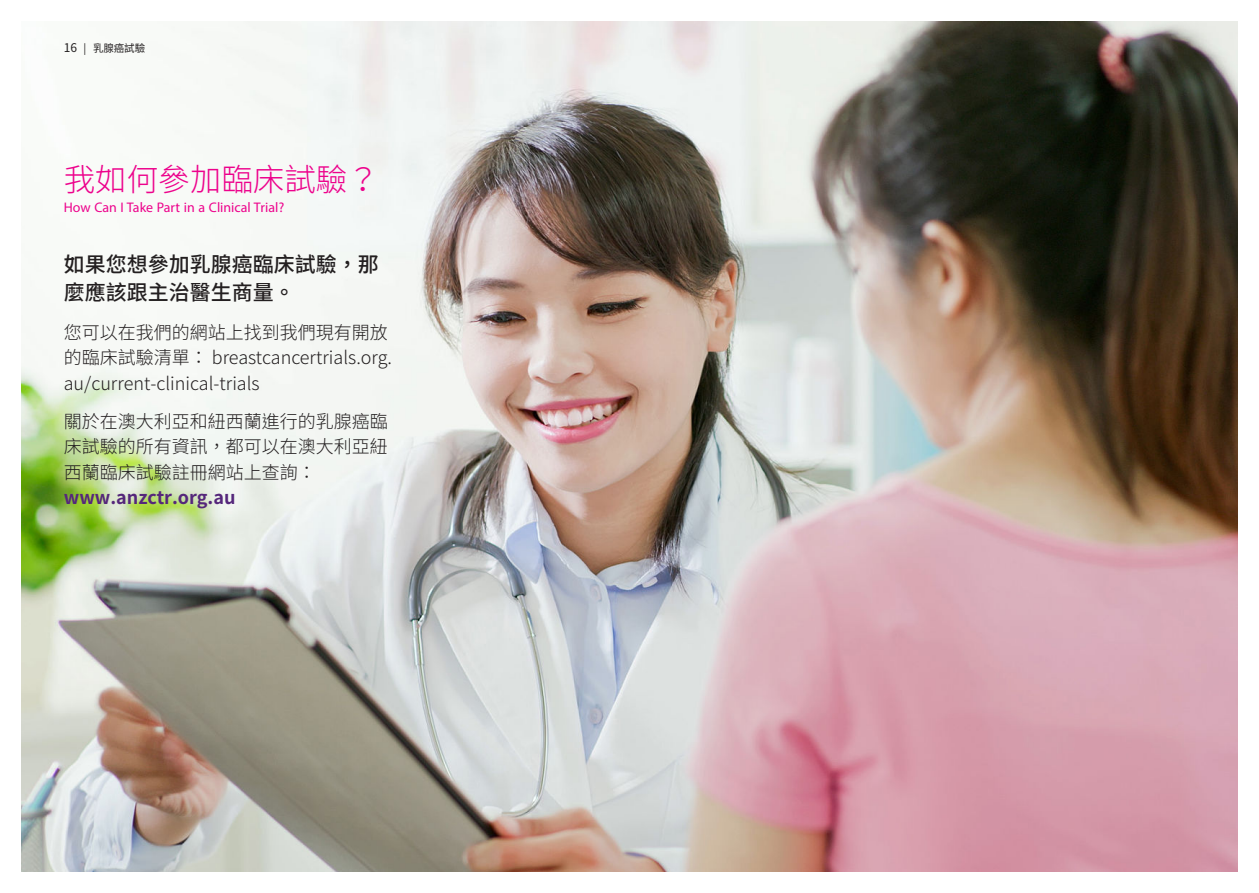
<style>
.page{position:relative;width:1259px;height:893px;background:#fff}
.page>*{position:absolute;margin:0;border:0;box-sizing:border-box;transform-origin:0 0}
.t1{font:300 31.5px "Noto Sans CJ Ktc";color:#ed028c}
.t2{font:500 21px/28.5px "Noto Sans CJ Ktc";color:#231f20}
.t3{font:19.5px "Myriad Arabic";color:#ed028c}
.t4{font:300 18px/25.5px "Noto Sans CJ Ktc";color:#231f20}
.t5{font:700 18px "Noto Sans CJ Ktc";color:#55277b}
.t6{font:10.5px "Noto Sans CJ Ktc";letter-spacing:-.01em;color:#231f20}
.s1{font-size:12px}
</style>
<div class="page">
<img style="left:21px;top:21px;width:1216px;height:851px">
<p class="t6" style="left:64px;top:42px;width:83px"><span class="s1">16</span> | 乳腺癌試驗</p>
<h1 class="t1" style="left:64px;top:162px;width:316px">我如何參加臨床試驗？</h1>
<p class="t3" style="left:64px;top:193px;width:222px">How Can I Take Part in a Clinical Trial?</p>
<p class="t2" style="left:64px;top:250px;width:316px">如果您想參加乳腺癌臨床試驗，那麼應該跟主治醫生商量。</p>
<p class="t4" style="left:64px;top:320px;width:330px">您可以在我們的網站上找到我們現有開放的臨床試驗清單： breastcancertrials.org. au/current-clinical-trials</p>
<p class="t4" style="left:64px;top:409px;width:325px;text-align:justify">關於在澳大利亞和紐西蘭進行的乳腺癌臨床試驗的所有資訊，都可以在澳大利亞紐西蘭臨床試驗註冊網站上查詢：</p>
<p class="t5" style="left:64px;top:488px;width:173px">www.anzctr.org.au</p>
</div>
